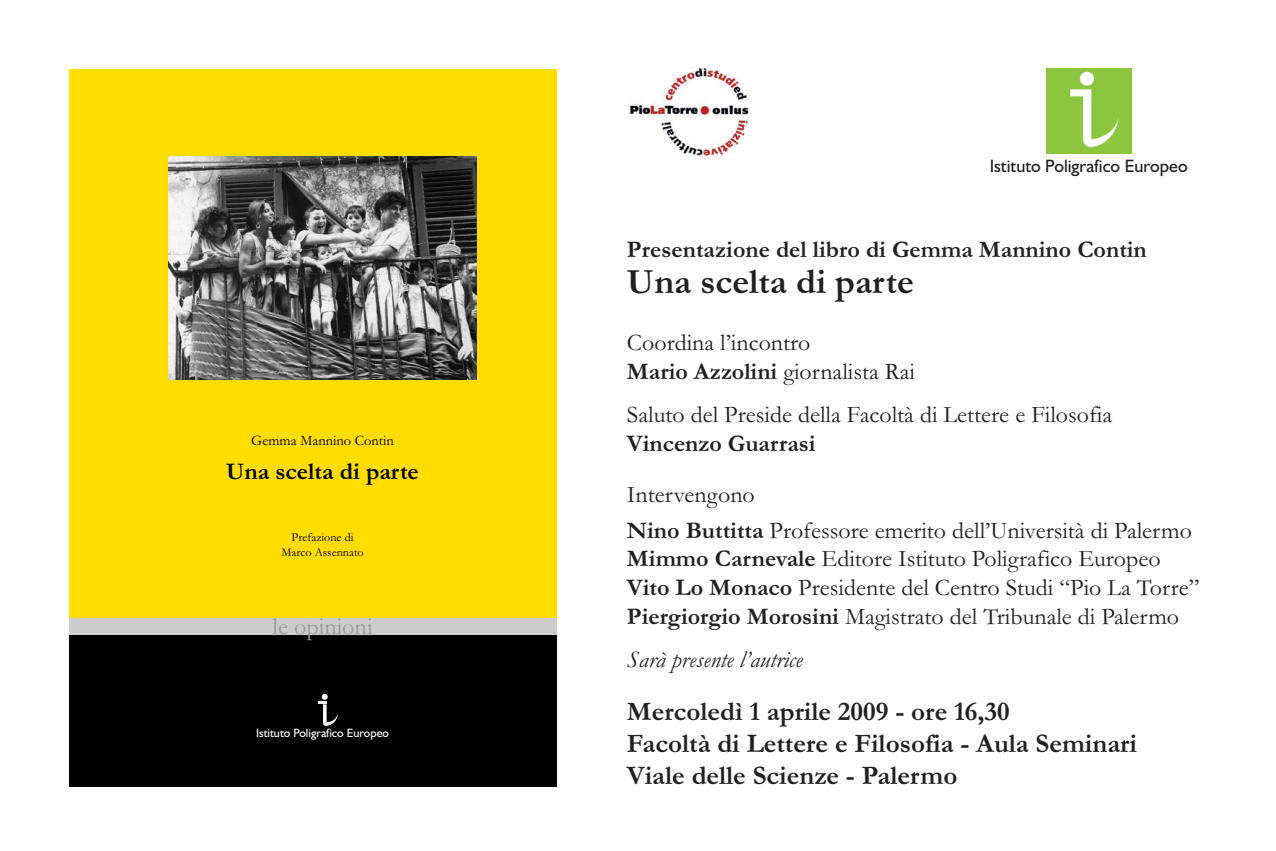
<style>
.page{position:relative;width:1276px;height:851px;background:#fff}
.page>*{position:absolute;margin:0;border:0;box-sizing:border-box;transform-origin:0 0}
.t1{font:700 36px "Garamond";color:#231f20}
.t2{font:700 27px/32.4px "Garamond";color:#231f20}
.t3{font:24.3px "Garamond Bold+DXNLOR";color:#000}
.t4{font:24.3px "Garamond+WVFWAV";color:#999}
.t5{font:24px/28.8px "Garamond";color:#231f20}
.t6{font:700 24px "Garamond";color:#231f20}
.t7{font:italic 24px "Garamond";color:#231f20}
.t8{font:18px "Humanist 521 BT";color:#231f20}
.t9{font:14.4px "Garamond+WVFWAV";color:#000}
.t10{font:12px/14.4px "Garamond+WVFWAV";color:#000;text-align:center}
.t11{font:12px "Humanist 521 BT Roman+XJRGNT";color:#fff}
.s1{font-weight:700}
</style>
<div class="page">
<img style="left:629px;top:67px;width:120px;height:89px">
<img style="left:1046px;top:68px;width:85px;height:85px">
<div style="left:70px;top:617px;width:487px;height:17px;background:#ccc"></div>
<div style="left:70px;top:69px;width:487px;height:548px;background:#ffdd01"></div>
<div style="left:70px;top:634px;width:487px;height:152px;background:#010101"></div>
<img style="left:168px;top:156px;width:309px;height:223px">
<svg style="left:318px;top:693px;width:10px;height:11px"></svg>
<svg style="left:323px;top:704px;width:4px;height:9px"></svg>
<svg style="left:323px;top:713px;width:15px;height:13px"></svg>
<p class="t9" style="left:251px;top:435px;width:144px">Gemma Mannino Contin</p>
<p class="t3" style="left:226px;top:456px;width:194px">Una scelta di parte</p>
<p class="t10" style="left:281px;top:531px;width:84px">Prefazione di<br>Marco Assennato</p>
<p class="t4" style="left:272px;top:617px;width:101px">le opinioni</p>
<p class="t11" style="left:256px;top:726px;width:134px">Istituto Poligrafico Europeo</p>
<p class="t8" style="left:989px;top:160px;width:199px">Istituto Poligrafico Europeo</p>
<p class="t6" style="left:627px;top:239px;width:521px">Presentazione del libro di Gemma Mannino Contin</p>
<h1 class="t1" style="left:627px;top:268px;width:288px">Una scelta di parte</h1>
<p class="t5" style="left:627px;top:331px;width:290px">Coordina l’incontro<br><span class="s1">Mario Azzolini</span> giornalista Rai</p>
<p class="t5" style="left:627px;top:403px;width:486px">Saluto del Preside della Facoltà di Lettere e Filosofia</p>
<p class="t6" style="left:627px;top:434px;width:190px">Vincenzo Guarrasi</p>
<p class="t5" style="left:627px;top:478px;width:566px;line-height:36px">Intervengono<br><span class="s1">Nino Buttitta</span> Professore emerito dell’Università di Palermo</p>
<p class="t5" style="left:627px;top:547px;width:574px"><span class="s1">Mimmo Carnevale</span> Editore Istituto Poligrafico Europeo<br><span class="s1">Vito Lo Monaco</span> Presidente del Centro Studi “Pio La Torre”<br><span class="s1">Piergiorgio Morosini</span> Magistrato del Tribunale di Palermo</p>
<p class="t7" style="left:627px;top:644px;width:177px">Sarà presente l’autrice</p>
<p class="t2" style="left:627px;top:696px;width:512px">Mercoledì 1 aprile 2009 - ore 16,30<br>Facoltà di Lettere e Filosofia - Aula Seminari<br>Viale delle Scienze - Palermo</p>
</div>
